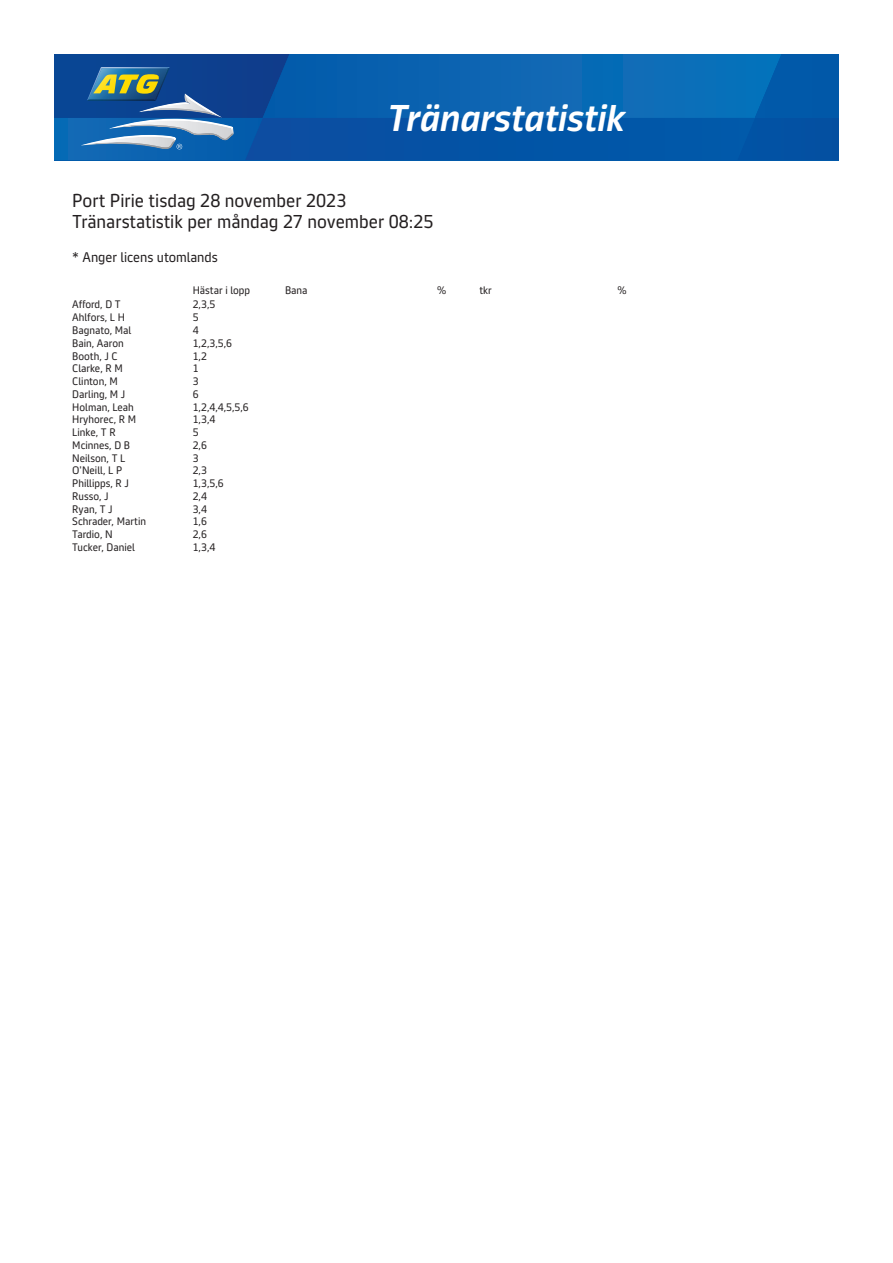
<style>
.page{position:relative;width:893px;height:1263px;background:#fff}
.page>*{position:absolute;margin:0;border:0;box-sizing:border-box;transform-origin:0 0}
.t1{font:italic 700 36px "ATG Text";color:#fff}
.t2{font:18px/21.6px "ATG Text";color:#231f20}
.t3{font:13.5px "ATG Text";color:#231f20}
.t4{font:10.5px "ATG Text";color:#231f20}
</style>
<div class="page">
<svg style="left:54px;top:54px;width:785px;height:106px;background:#105ea8"></svg>
<h1 class="t1" style="left:387px;top:100px;width:239px">Tränarstatistik</h1>
<h2 class="t2" style="left:72px;top:190px;width:363px">Port Pirie tisdag 28 november 2023<br>Tränarstatistik per måndag 27 november 08:25</h2>
<p class="t3" style="left:72px;top:250px;width:147px">* Anger licens utomlands</p>
<p class="t4" style="left:193px;top:285px;width:59px">Hästar i lopp</p>
<p class="t4" style="left:285px;top:285px;width:24px">Bana</p>
<p class="t4" style="left:437px;top:285px;width:11px">%</p>
<p class="t4" style="left:479px;top:285px;width:14px">tkr</p>
<p class="t4" style="left:618px;top:285px;width:11px">%</p>
<p class="t4" style="left:72px;top:299px;width:50px">Afford, D T</p>
<p class="t4" style="left:193px;top:299px;width:24px">2,3,5</p>
<p class="t4" style="left:72px;top:312px;width:54px">Ahlfors, L H</p>
<p class="t4" style="left:193px;top:312px;width:7px">5</p>
<p class="t4" style="left:72px;top:325px;width:61px">Bagnato, Mal</p>
<p class="t4" style="left:193px;top:325px;width:7px">4</p>
<p class="t4" style="left:72px;top:338px;width:53px">Bain, Aaron</p>
<p class="t4" style="left:193px;top:338px;width:41px">1,2,3,5,6</p>
<p class="t4" style="left:72px;top:350px;width:47px">Booth, J C</p>
<p class="t4" style="left:193px;top:350px;width:16px">1,2</p>
<p class="t4" style="left:72px;top:363px;width:52px">Clarke, R M</p>
<p class="t4" style="left:193px;top:363px;width:7px">1</p>
<p class="t4" style="left:72px;top:376px;width:47px">Clinton, M</p>
<p class="t4" style="left:193px;top:376px;width:7px">3</p>
<p class="t4" style="left:72px;top:389px;width:55px">Darling, M J</p>
<p class="t4" style="left:193px;top:389px;width:7px">6</p>
<p class="t4" style="left:72px;top:401px;width:63px">Holman, Leah</p>
<p class="t4" style="left:193px;top:401px;width:58px">1,2,4,4,5,5,6</p>
<p class="t4" style="left:72px;top:414px;width:65px">Hryhorec, R M</p>
<p class="t4" style="left:193px;top:414px;width:24px">1,3,4</p>
<p class="t4" style="left:72px;top:427px;width:45px">Linke, T R</p>
<p class="t4" style="left:193px;top:427px;width:7px">5</p>
<p class="t4" style="left:72px;top:440px;width:59px">Mcinnes, D B</p>
<p class="t4" style="left:193px;top:440px;width:16px">2,6</p>
<p class="t4" style="left:72px;top:452px;width:55px">Neilson, T L</p>
<p class="t4" style="left:193px;top:452px;width:7px">3</p>
<p class="t4" style="left:72px;top:465px;width:51px">O'Neill, L P</p>
<p class="t4" style="left:193px;top:465px;width:16px">2,3</p>
<p class="t4" style="left:72px;top:478px;width:58px">Phillipps, R J</p>
<p class="t4" style="left:193px;top:478px;width:32px">1,3,5,6</p>
<p class="t4" style="left:72px;top:491px;width:38px">Russo, J</p>
<p class="t4" style="left:193px;top:491px;width:16px">2,4</p>
<p class="t4" style="left:72px;top:503px;width:42px">Ryan, T J</p>
<p class="t4" style="left:193px;top:503px;width:16px">3,4</p>
<p class="t4" style="left:72px;top:516px;width:75px">Schrader, Martin</p>
<p class="t4" style="left:193px;top:516px;width:16px">1,6</p>
<p class="t4" style="left:72px;top:529px;width:42px">Tardio, N</p>
<p class="t4" style="left:193px;top:529px;width:16px">2,6</p>
<p class="t4" style="left:72px;top:542px;width:64px">Tucker, Daniel</p>
<p class="t4" style="left:193px;top:542px;width:24px">1,3,4</p>
</div>
